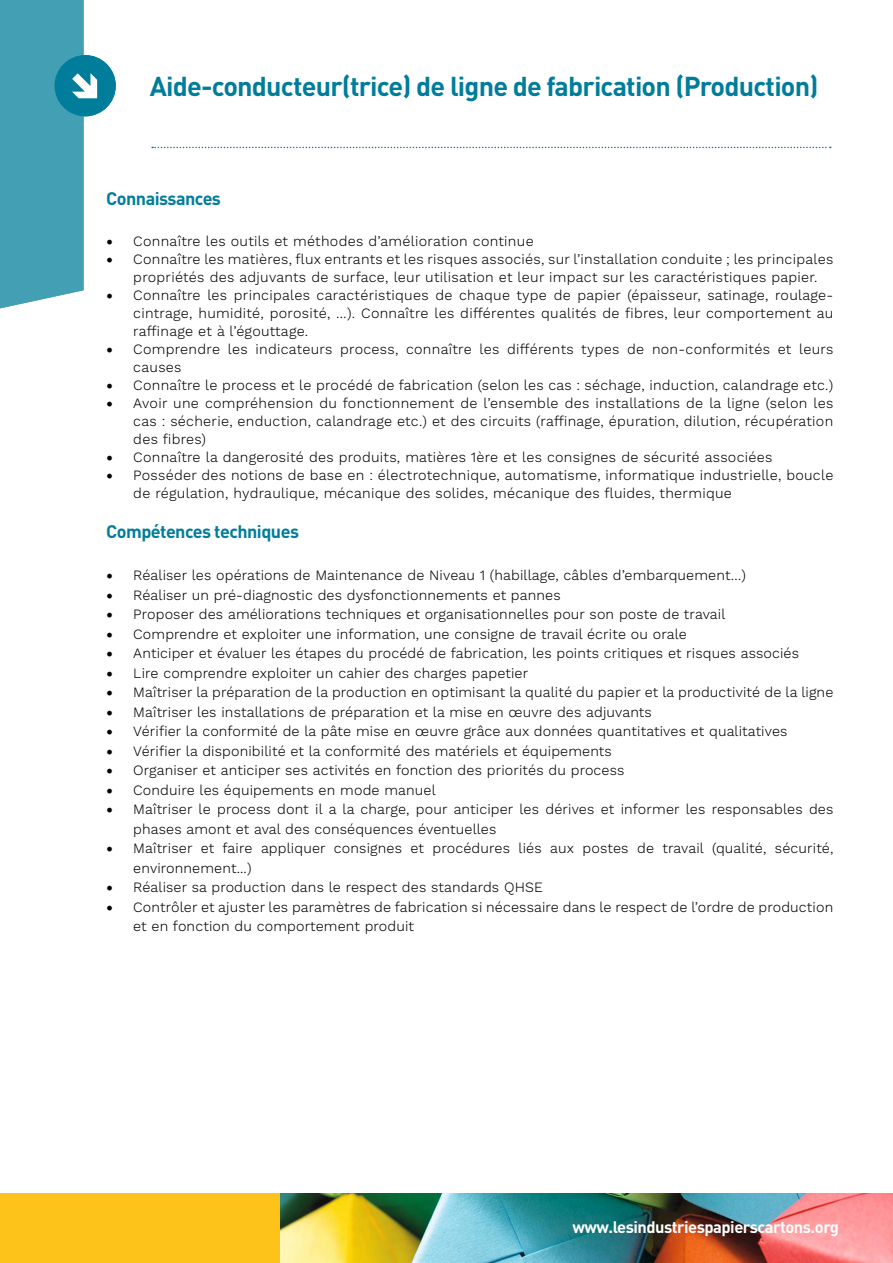
<style>
.page{position:relative;width:893px;height:1263px;background:#fff}
.page>*{position:absolute;margin:0;border:0;box-sizing:border-box;transform-origin:0 0}
.t1{font:700 27px "DINOT";letter-spacing:-.03em;color:#007d9b}
.t2{font:700 18px "DINOT";letter-spacing:-.03em;color:#007d9b}
.t3{font:700 16.5px "DINOT";letter-spacing:-.03em;color:#fff}
.t4{font:300 14.25px/18px "Work Sans";letter-spacing:.01em;color:#000}
.s1{font-family:"Minion Pro";font-weight:400;font-size:18px}
</style>
<div class="page">
<svg style="left:152px;top:147px;width:679px;height:1px"></svg>
<div style="left:54px;top:55px;width:62px;height:61px;background:#007d9b;border-radius:50%"></div>
<svg style="left:0;top:0;width:97px;height:309px"></svg>
<div style="left:0;top:1193px;width:893px;height:70px;background:#fdc31a"></div>
<img style="left:281px;top:1193px;width:612px;height:70px">
<h1 class="t1" style="left:150px;top:67px;width:670px">Aide-conducteur(trice) de ligne de fabrication (Production)</h1>
<p class="t2" style="left:106px;top:186px;width:116px">Connaissances</p>
<p class="t4" style="left:106px;top:232px;width:429px"><span class="s1">•</span> Connaître les outils et méthodes d’amélioration continue</p>
<p class="t4" style="left:133px;top:250px;width:701px;text-indent:-27px"><span class="s1">•</span> Connaître les matières, flux entrants et les risques associés, sur l’installation conduite ; les principales propriétés des adjuvants de surface, leur utilisation et leur impact sur les caractéristiques papier.</p>
<p class="t4" style="left:133px;top:286px;width:702px;text-align:justify;text-indent:-27px"><span class="s1">•</span> Connaître les principales caractéristiques de chaque type de papier (épaisseur, satinage, roulage&shy;cintrage, humidité, porosité, …). Connaître les différentes qualités de fibres, leur comportement au raffinage et à l’égouttage.</p>
<p class="t4" style="left:133px;top:340px;width:701px;text-indent:-27px"><span class="s1">•</span> Comprendre les indicateurs process, connaître les différents types de non-conformités et leurs causes</p>
<p class="t4" style="left:106px;top:376px;width:729px"><span class="s1">•</span> Connaître le process et le procédé de fabrication (selon les cas : séchage, induction, calandrage etc.)</p>
<p class="t4" style="left:133px;top:394px;width:701px;text-align:justify;text-indent:-27px"><span class="s1">•</span> Avoir une compréhension du fonctionnement de l’ensemble des installations de la ligne (selon les cas : sécherie, enduction, calandrage etc.) et des circuits (raffinage, épuration, dilution, récupération des fibres)</p>
<p class="t4" style="left:106px;top:448px;width:668px"><span class="s1">•</span> Connaître la dangerosité des produits, matières 1ère et les consignes de sécurité associées</p>
<p class="t4" style="left:133px;top:466px;width:702px;text-indent:-27px"><span class="s1">•</span> Posséder des notions de base en : électrotechnique, automatisme, informatique industrielle, boucle de régulation, hydraulique, mécanique des solides, mécanique des fluides, thermique</p>
<p class="t2" style="left:106px;top:519px;width:194px">Compétences techniques</p>
<p class="t4" style="left:106px;top:567px;width:641px"><span class="s1">•</span> Réaliser les opérations de Maintenance de Niveau 1 (habillage, câbles d’embarquement…)</p>
<p class="t4" style="left:106px;top:586px;width:456px"><span class="s1">•</span> Réaliser un pré-diagnostic des dysfonctionnements et pannes</p>
<p class="t4" style="left:106px;top:606px;width:621px"><span class="s1">•</span> Proposer des améliorations techniques et organisationnelles pour son poste de travail</p>
<p class="t4" style="left:106px;top:625px;width:582px"><span class="s1">•</span> Comprendre et exploiter une information, une consigne de travail écrite ou orale</p>
<p class="t4" style="left:106px;top:645px;width:694px"><span class="s1">•</span> Anticiper et évaluer les étapes du procédé de fabrication, les points critiques et risques associés</p>
<p class="t4" style="left:106px;top:664px;width:423px"><span class="s1">•</span> Lire comprendre exploiter un cahier des charges papetier</p>
<p class="t4" style="left:106px;top:684px;width:729px"><span class="s1">•</span> Maîtriser la préparation de la production en optimisant la qualité du papier et la productivité de la ligne</p>
<p class="t4" style="left:106px;top:703px;width:547px"><span class="s1">•</span> Maîtriser les installations de préparation et la mise en œuvre des adjuvants</p>
<p class="t4" style="left:106px;top:723px;width:683px"><span class="s1">•</span> Vérifier la conformité de la pâte mise en œuvre grâce aux données quantitatives et qualitatives</p>
<p class="t4" style="left:106px;top:742px;width:507px"><span class="s1">•</span> Vérifier la disponibilité et la conformité des matériels et équipements</p>
<p class="t4" style="left:106px;top:762px;width:520px"><span class="s1">•</span> Organiser et anticiper ses activités en fonction des priorités du process</p>
<p class="t4" style="left:106px;top:781px;width:331px"><span class="s1">•</span> Conduire les équipements en mode manuel</p>
<p class="t4" style="left:133px;top:800px;width:702px;line-height:19.5px;text-indent:-27px"><span class="s1">•</span> Maîtriser le process dont il a la charge, pour anticiper les dérives et informer les responsables des phases amont et aval des conséquences éventuelles</p>
<p class="t4" style="left:133px;top:839px;width:702px;line-height:19.5px;text-indent:-27px"><span class="s1">•</span> Maîtriser et faire appliquer consignes et procédures liés aux postes de travail (qualité, sécurité, environnement...)</p>
<p class="t4" style="left:106px;top:879px;width:438px"><span class="s1">•</span> Réaliser sa production dans le respect des standards QHSE</p>
<p class="t4" style="left:133px;top:898px;width:701px;line-height:19.5px;text-indent:-27px"><span class="s1">•</span> Contrôler et ajuster les paramètres de fabrication si nécessaire dans le respect de l’ordre de production et en fonction du comportement produit</p>
<p class="t3" style="left:572px;top:1216px;width:268px">www.lesindustriespapierscartons.org</p>
</div>
